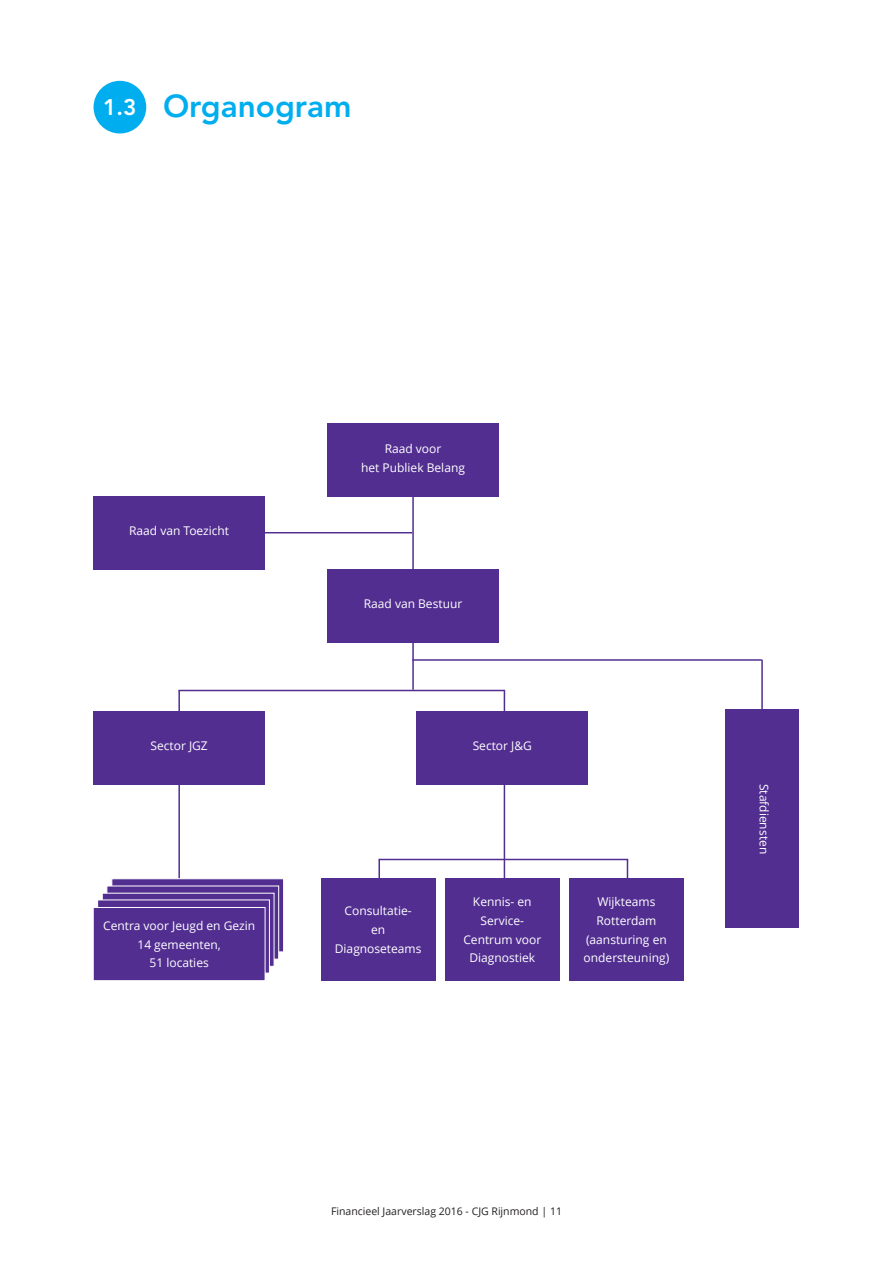
<style>
.page{position:relative;width:893px;height:1263px;background:#fff}
.page>*{position:absolute;margin:0;border:0;box-sizing:border-box;transform-origin:0 0}
.Koppen{font:800 31.5px "Avenir";color:#00aeef}
.Koppen_Cijfer{font:800 22.5px "Avenir";color:#fff}
.Ornogram_Body{font:12px/18.8px "Open Sans";color:#fff;text-align:center}
.t1{font:10.5px "Open Sans";color:#231f20}
</style>
<div class="page">
<hr style="left:178px;top:690px;width:2px;height:239px;background:#522e91">
<div style="left:112px;top:878px;width:172px;height:74px;background:linear-gradient(to right,#522e91,#522e91);border:1px solid #fff"></div>
<svg style="left:107px;top:886px;width:172px;height:73px;background:#6c4ea1"></svg>
<svg style="left:102px;top:893px;width:172px;height:73px"></svg>
<div style="left:97px;top:900px;width:173px;height:73px;background:#522e91;border:1px solid #fff"></div>
<hr style="left:257px;top:532px;width:155px;height:1px;background:#522e91">
<hr style="left:412px;top:477px;width:2px;height:213px;background:#522e91">
<hr style="left:178px;top:690px;width:326px;height:1px;background:#522e91">
<hr style="left:412px;top:659px;width:350px;height:2px;background:#522e91">
<hr style="left:379px;top:859px;width:249px;height:1px;background:#522e91">
<hr style="left:504px;top:690px;width:1px;height:199px;background:#522e91">
<hr style="left:761px;top:660px;width:2px;height:254px;background:#522e91">
<svg style="left:627px;top:860px;width:1px;height:18px"></svg>
<hr style="left:378px;top:859px;width:2px;height:24px;background:#522e91">
<div style="left:327px;top:569px;width:172px;height:73px;background:#522e91"></div>
<div style="left:416px;top:711px;width:172px;height:73px;background:#522e91"></div>
<div style="left:93px;top:711px;width:172px;height:73px;background:#522e91"></div>
<div style="left:93px;top:496px;width:172px;height:73px;background:#522e91"></div>
<div style="left:93px;top:907px;width:172px;height:74px;background:#522e91"></div>
<div style="left:93px;top:907px;width:172px;height:74px;border:1px solid #fff"></div>
<div style="left:327px;top:423px;width:172px;height:73px;background:#522e91"></div>
<div style="left:725px;top:709px;width:74px;height:219px;background:#522e91"></div>
<div style="left:445px;top:878px;width:115px;height:103px;background:#522e91"></div>
<div style="left:321px;top:878px;width:115px;height:103px;background:#522e91"></div>
<div style="left:569px;top:878px;width:115px;height:103px;background:#522e91"></div>
<div style="left:94px;top:81px;width:52px;height:53px;background:#00aeef;border-radius:50%"></div>
<p class="Koppen_Cijfer" style="left:103px;top:93px;width:35px">1.3</p>
<p class="Koppen" style="left:163px;top:88px;width:190px">Organogram</p>
<p class="Ornogram_Body" style="left:129px;top:521px;width:102px">Raad van Toezicht</p>
<p class="Ornogram_Body" style="left:385px;top:439px;width:58px">Raad voor</p>
<p class="Ornogram_Body" style="left:361px;top:458px;width:105px">het Publiek Belang</p>
<p class="Ornogram_Body" style="left:364px;top:594px;width:100px">Raad van Bestuur</p>
<p class="Ornogram_Body" style="left:151px;top:736px;width:59px">Sector JGZ</p>
<p class="Ornogram_Body" style="left:473px;top:736px;width:61px">Sector J&amp;G</p>
<p class="Ornogram_Body" style="left:103px;top:916px;width:153px">Centra voor Jeugd en Gezin</p>
<p class="Ornogram_Body" style="left:137px;top:934px;width:85px">14 gemeenten,</p>
<p class="Ornogram_Body" style="left:150px;top:953px;width:61px">51 locaties</p>
<p class="Ornogram_Body" style="left:345px;top:901px;width:69px">Consultatie-</p>
<p class="Ornogram_Body" style="left:335px;top:920px;width:88px">en<br>Diagnoseteams</p>
<p class="Ornogram_Body" style="left:473px;top:892px;width:60px">Kennis- en<br>Service-</p>
<p class="Ornogram_Body" style="left:463px;top:929px;width:79px">Centrum voor</p>
<p class="Ornogram_Body" style="left:469px;top:948px;width:67px">Diagnostiek</p>
<p class="Ornogram_Body" style="left:597px;top:892px;width:60px">Wijkteams</p>
<p class="Ornogram_Body" style="left:597px;top:911px;width:61px">Rotterdam</p>
<p class="Ornogram_Body" style="left:584px;top:929px;width:87px;text-align:left">(aansturing en ondersteuning)</p>
<p class="Ornogram_Body" style="left:774px;top:784px;width:72px;rotate:90deg">Stafdiensten</p>
<p class="t1" style="left:331px;top:1204px;width:232px">Financieel Jaarverslag 2016 - CJG Rijnmond | 11</p>
</div>
